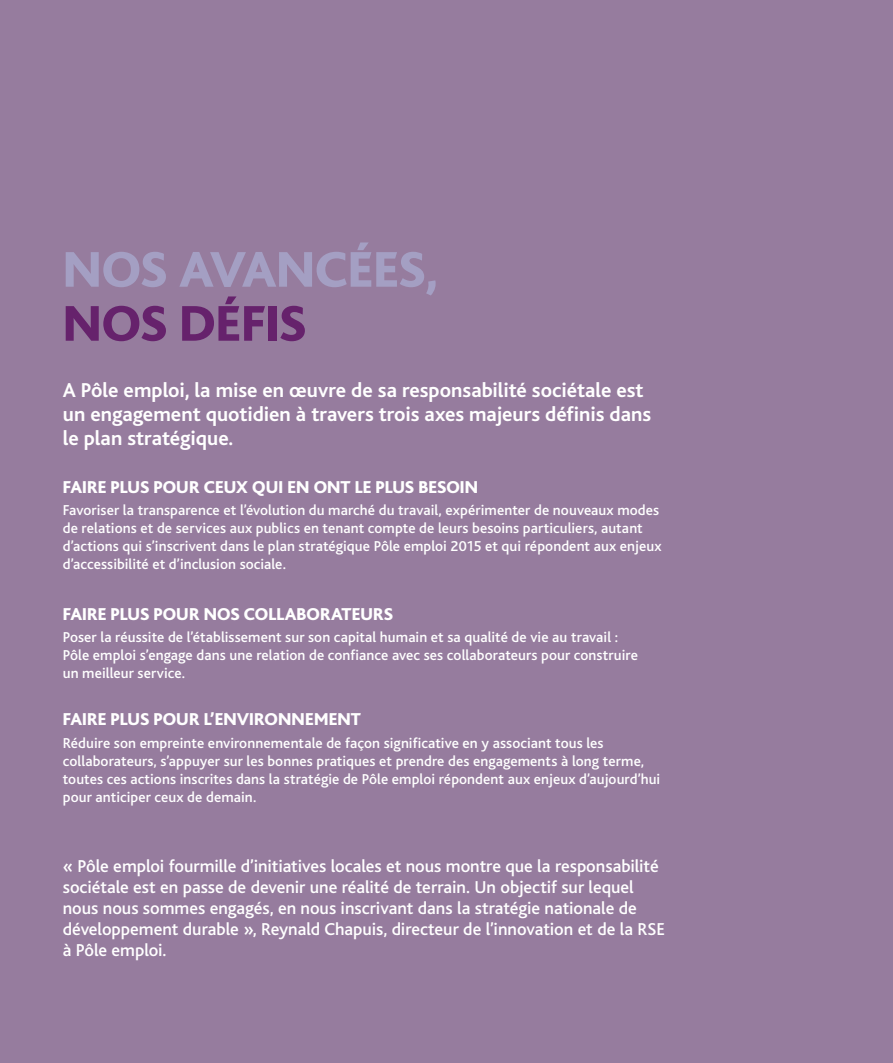
<style>
.page{position:relative;width:893px;height:1063px;background:#967c9e}
.page>*{position:absolute;margin:0;border:0;box-sizing:border-box;transform-origin:0 0}
.t1{font:800 52.5px/54px "Bliss";letter-spacing:-.005em;color:#a49fc3}
.t2{font:700 21px/24px "Bliss";color:#fff}
.t3{font:500 18px/21px "Bliss";color:#fff}
.t4{font:800 18px "Bliss";color:#fff}
.t5{font:500 15px/18px "Bliss";letter-spacing:.005em;color:#fff}
.s1{color:#66226c}
</style>
<div class="page">
<p class="t1" style="left:63px;top:244px;width:377px">NOS AVANCÉES,<br><span class="s1">NOS DÉFIS</span></p>
<p class="t2" style="left:63px;top:379px;width:590px">A Pôle emploi, la mise en œuvre de sa responsabilité sociétale est un engagement quotidien à travers trois axes majeurs définis dans le plan stratégique.</p>
<p class="t4" style="left:63px;top:478px;width:417px">FAIRE PLUS POUR CEUX QUI EN ONT LE PLUS BESOIN</p>
<p class="t5" style="left:63px;top:502px;width:600px">Favoriser la transparence et l’évolution du marché du travail, expérimenter de nouveaux modes de relations et de services aux publics en tenant compte de leurs besoins particuliers, autant d’actions qui s’inscrivent dans le plan stratégique Pôle emploi 2015 et qui répondent aux enjeux d’accessibilité et d’inclusion sociale.</p>
<p class="t4" style="left:63px;top:605px;width:332px">FAIRE PLUS POUR NOS COLLABORATEURS</p>
<p class="t5" style="left:63px;top:628px;width:577px">Poser la réussite de l’établissement sur son capital humain et sa qualité de vie au travail :<br>Pôle emploi s’engage dans une relation de confiance avec ses collaborateurs pour construire un meilleur service.</p>
<p class="t4" style="left:63px;top:710px;width:300px">FAIRE PLUS POUR L’ENVIRONNEMENT</p>
<p class="t5" style="left:63px;top:734px;width:599px">Réduire son empreinte environnementale de façon significative en y associant tous les collaborateurs, s’appuyer sur les bonnes pratiques et prendre des engagements à long terme, toutes ces actions inscrites dans la stratégie de Pôle emploi répondent aux enjeux d’aujourd’hui pour anticiper ceux de demain.</p>
<p class="t3" style="left:63px;top:855px;width:604px">« Pôle emploi fourmille d’initiatives locales et nous montre que la responsabilité sociétale est en passe de devenir une réalité de terrain. Un objectif sur lequel nous nous sommes engagés, en nous inscrivant dans la stratégie nationale de développement durable », Reynald Chapuis, directeur de l’innovation et de la RSE à Pôle emploi.</p>
</div>
